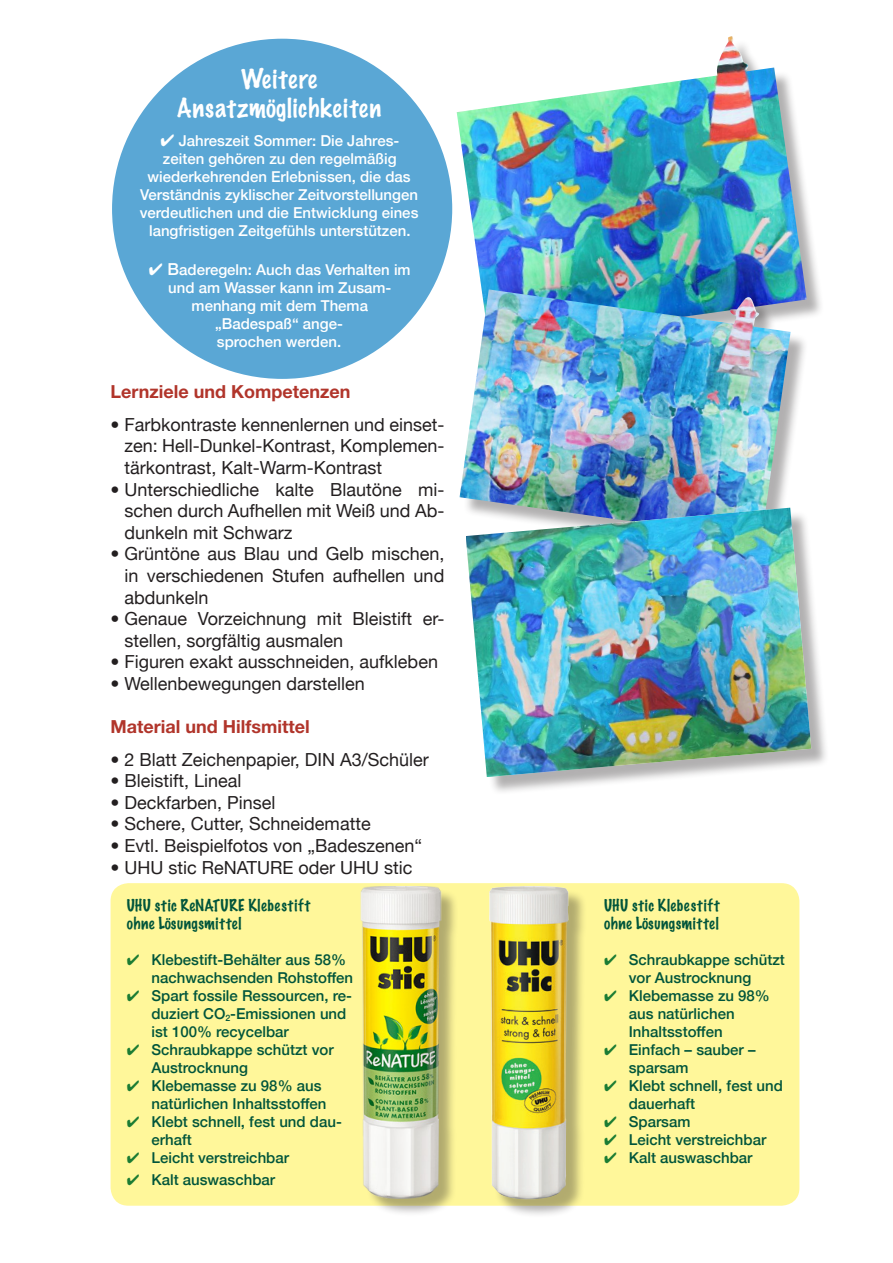
<style>
.page{position:relative;width:893px;height:1263px;background:#fff}
.page>*{position:absolute;margin:0;border:0;box-sizing:border-box;transform-origin:0 0}
.t1{font:100 24px/28.8px "Marker Felt";letter-spacing:.03em;color:#fff;text-align:center}
.t2{font:18px/21.6px "Helvetica Neue";color:#231f20;text-align:justify}
.t3{font:700 18px "Helvetica Neue";color:#b1352b}
.t4{font:500 15px/18px "Helvetica Neue";color:#00553b}
.t5{font:500 15px/18px "Helvetica Neue";color:#fff;text-align:center}
.t6{font:100 15px/18px "Marker Felt";letter-spacing:.04em;color:#00553b}
.s1{font-size:16.5px}
.s2{font-weight:700}
.s3{color:#1b7c33}
</style>
<div class="page">
<div style="left:112px;top:39px;width:340px;height:340px;background:#5aa7d5;border-radius:50%"></div>
<div style="left:460px;top:39px;width:365px;height:323px;background:#231f20;opacity:.35"></div>
<img style="left:457px;top:36px;width:350px;height:256px">
<div style="left:463px;top:292px;width:345px;height:266px;background:#231f20;opacity:.35"></div>
<img style="left:460px;top:289px;width:331px;height:251px">
<div style="left:468px;top:510px;width:362px;height:286px;background:#231f20;opacity:.35"></div>
<img style="left:466px;top:508px;width:345px;height:269px">
<div style="left:111px;top:883px;width:688px;height:323px;background:#fff79a;border-radius:18px"></div>
<div style="left:364px;top:888px;width:95px;height:329px;background:#231f20;opacity:.35"></div>
<img style="left:360px;top:886px;width:82px;height:312px">
<div style="left:491px;top:888px;width:96px;height:330px;background:#231f20;opacity:.35"></div>
<img style="left:489px;top:886px;width:80px;height:315px">
<p class="t1" style="left:177px;top:64px;width:206px">Weitere<br>Ansatzmöglichkeiten</p>
<p class="t5" style="left:140px;top:130px;width:280px">✔ Jahreszeit Sommer: Die Jahres&shy;zeiten gehören zu den regelmäßig wiederkehrenden Erlebnissen, die das Verständnis zyklischer Zeitvorstellungen verdeutlichen und die Entwicklung eines langfristigen Zeitgefühls unterstützen.</p>
<p class="t5" style="left:149px;top:260px;width:263px">✔ <span class="s1">B</span>aderegeln: Auch das Verhalten im und am Wasser kann im Zusam&shy;menhang mit dem Thema „Badespaß“ ange-<br>sprochen werden.</p>
<p class="t3" style="left:111px;top:381px;width:241px">Lernziele und Kompetenzen</p>
<p class="t2" style="left:125px;top:413px;width:321px;text-indent:-14px">• Farbkontraste kennenlernen und einset&shy;zen: Hell-Dunkel-Kontrast, Komplemen&shy;tärkontrast, Kalt-Warm-Kontrast</p>
<p class="t2" style="left:125px;top:478px;width:321px;text-indent:-14px">• Unterschiedliche kalte Blautöne mi&shy;schen durch Aufhellen mit Weiß und Ab&shy;dunkeln mit Schwarz</p>
<p class="t2" style="left:125px;top:543px;width:321px;text-indent:-14px"><span class="s2">•</span> Grüntöne aus Blau und Gelb mischen, in verschiedenen Stufen aufhellen und abdunkeln</p>
<p class="t2" style="left:125px;top:608px;width:321px;text-indent:-14px">• Genaue Vorzeichnung mit Bleistift er&shy;stellen, sorgfältig ausmalen</p>
<p class="t2" style="left:111px;top:651px;width:329px">• Figuren exakt ausschneiden, aufkleben</p>
<p class="t2" style="left:111px;top:673px;width:256px"><span class="s2">•</span> Wellenbewegungen darstellen</p>
<p class="t3" style="left:111px;top:716px;width:201px">Material und Hilfsmittel</p>
<p class="t2" style="left:111px;top:748px;width:320px">• 2 Blatt Zeichenpapier, DIN A3/Schüler</p>
<p class="t2" style="left:111px;top:770px;width:133px"><span class="s2">•</span> Bleistift, Lineal</p>
<p class="t2" style="left:111px;top:791px;width:167px"><span class="s2">•</span> Deckfarben, Pinsel</p>
<p class="t2" style="left:111px;top:813px;width:262px"><span class="s2">•</span> Schere, Cutter, Schneidematte</p>
<p class="t2" style="left:111px;top:835px;width:313px"><span class="s2">•</span> Evtl. Beispielfotos von „Badeszenen“</p>
<p class="t2" style="left:111px;top:856px;width:304px"><span class="s2">•</span> UHU stic ReNATURE oder UHU stic</p>
<p class="t6" style="left:127px;top:896px;width:185px">UHU stic ReNATURE Klebestift ohne Lösungsmittel</p>
<p class="t4" style="left:151px;top:949px;width:203px;text-indent:-25px"><span class="s3">✔</span> Klebestift-Behälter aus 58% nachwachsenden Rohstoffen</p>
<p class="t4" style="left:151px;top:985px;width:202px;text-indent:-25px"><span class="s3">✔</span> Spart fossile Ressourcen, re&shy;duziert CO<sub>2</sub>-Emissionen und ist 100% recycelbar</p>
<p class="t4" style="left:151px;top:1039px;width:184px;text-indent:-25px"><span class="s3">✔</span> Schraubkappe schützt vor<br>Austrocknung</p>
<p class="t4" style="left:151px;top:1075px;width:177px;text-indent:-25px"><span class="s3">✔</span> Klebemasse zu 98% aus natürlichen Inhaltsstoffen</p>
<p class="t4" style="left:151px;top:1111px;width:192px;text-indent:-25px"><span class="s3">✔</span> Klebt schnell, fest und dau&shy;erhaft</p>
<p class="t4" style="left:127px;top:1147px;width:164px"><span class="s3">✔</span> Leicht verstreichbar</p>
<p class="t4" style="left:127px;top:1169px;width:150px"><span class="s3">✔</span> Kalt auswaschbar</p>
<p class="t6" style="left:604px;top:896px;width:117px">UHU stic Klebestift</p>
<p class="t6" style="left:604px;top:914px;width:116px">ohne Lösungsmittel</p>
<p class="t4" style="left:604px;top:949px;width:182px;text-align:center"><span class="s3">✔</span> Schraubkappe schützt vor Austrocknung</p>
<p class="t4" style="left:629px;top:985px;width:143px;text-indent:-25px"><span class="s3">✔</span> Klebemasse zu 98% aus natürlichen<br>Inhaltsstoffen</p>
<p class="t4" style="left:629px;top:1039px;width:128px;text-indent:-25px"><span class="s3">✔</span> Einfach – sauber – sparsam</p>
<p class="t4" style="left:629px;top:1075px;width:156px;text-indent:-25px"><span class="s3">✔</span> Klebt schnell, fest und dauerhaft</p>
<p class="t4" style="left:604px;top:1111px;width:88px"><span class="s3">✔</span> Sparsam</p>
<p class="t4" style="left:604px;top:1129px;width:164px"><span class="s3">✔</span> Leicht verstreichbar</p>
<p class="t4" style="left:604px;top:1147px;width:150px"><span class="s3">✔</span> Kalt auswaschbar</p>
</div>
